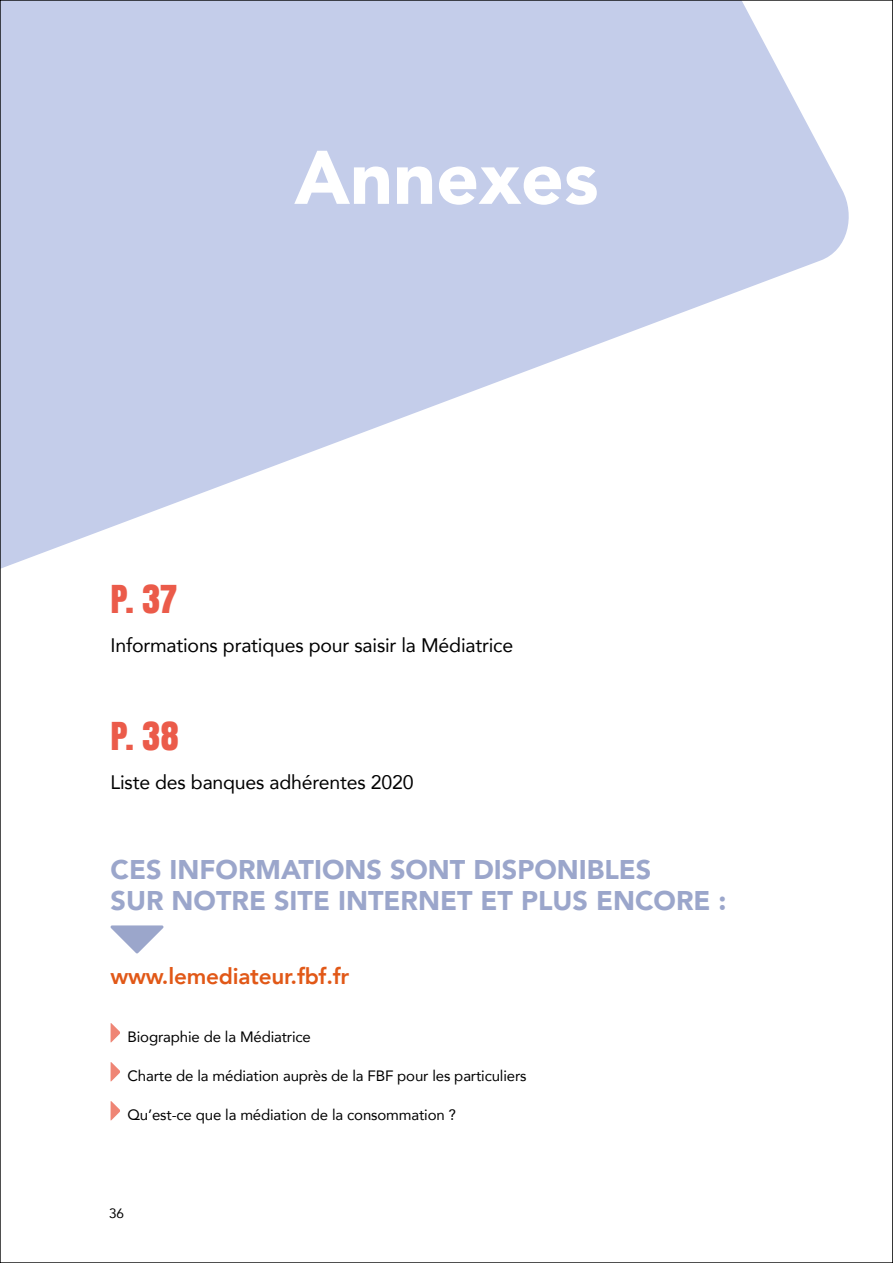
<style>
.page{position:relative;width:893px;height:1263px;background:#fff}
.page>*{position:absolute;margin:0;border:0;box-sizing:border-box;transform-origin:0 0}
.t1{font:900 75px "Avenir";color:#fff}
.t2{font:36px "Anton";color:#eb5b4a}
.t3{font:900 27px/31.5px "Avenir";color:#9ba6cb}
.t4{font:800 22.5px "Avenir";letter-spacing:-.01em;color:#e15817}
.t5{font:19.5px "Avenir";letter-spacing:-.01em;color:#000}
.t6{font:15px "Avenir";letter-spacing:-.01em;color:#000}
.t7{font:13.5px "Avenir";color:#000}
</style>
<div class="page">
<svg style="left:2px;top:2px;width:847px;height:566px;fill:#c4cdea"></svg>
<svg style="left:111px;top:1023px;width:9px;height:19px"></svg>
<svg style="left:111px;top:1062px;width:9px;height:19px"></svg>
<svg style="left:111px;top:1101px;width:9px;height:19px"></svg>
<svg style="left:110px;top:925px;width:54px;height:28px"></svg>
<svg style="left:892px;top:0;width:1px;height:1263px"></svg>
<h1 class="t1" style="left:294px;top:113px;width:306px">Annexes</h1>
<h2 class="t2" style="left:111px;top:571px;width:68px">P. 37</h2>
<h3 class="t5" style="left:111px;top:630px;width:404px">Informations pratiques pour saisir la Médiatrice</h3>
<h2 class="t2" style="left:111px;top:707px;width:70px">P. 38</h2>
<h3 class="t5" style="left:111px;top:766px;width:305px">Liste des banques adhérentes 2020</h3>
<h3 class="t3" style="left:111px;top:853px;width:617px">CES INFORMATIONS SONT DISPONIBLES<br>SUR NOTRE SITE INTERNET ET PLUS ENCORE :</h3>
<h3 class="t4" style="left:111px;top:958px;width:240px">www.lemediateur.fbf.fr</h3>
<p class="t6" style="left:128px;top:1025px;width:185px">Biographie de la Médiatrice</p>
<p class="t6" style="left:128px;top:1064px;width:400px">Charte de la médiation auprès de la FBF pour les particuliers</p>
<p class="t6" style="left:128px;top:1103px;width:330px">Qu’est-ce que la médiation de la consommation ?</p>
<p class="t7" style="left:109px;top:1202px;width:16px">36</p>
</div>
